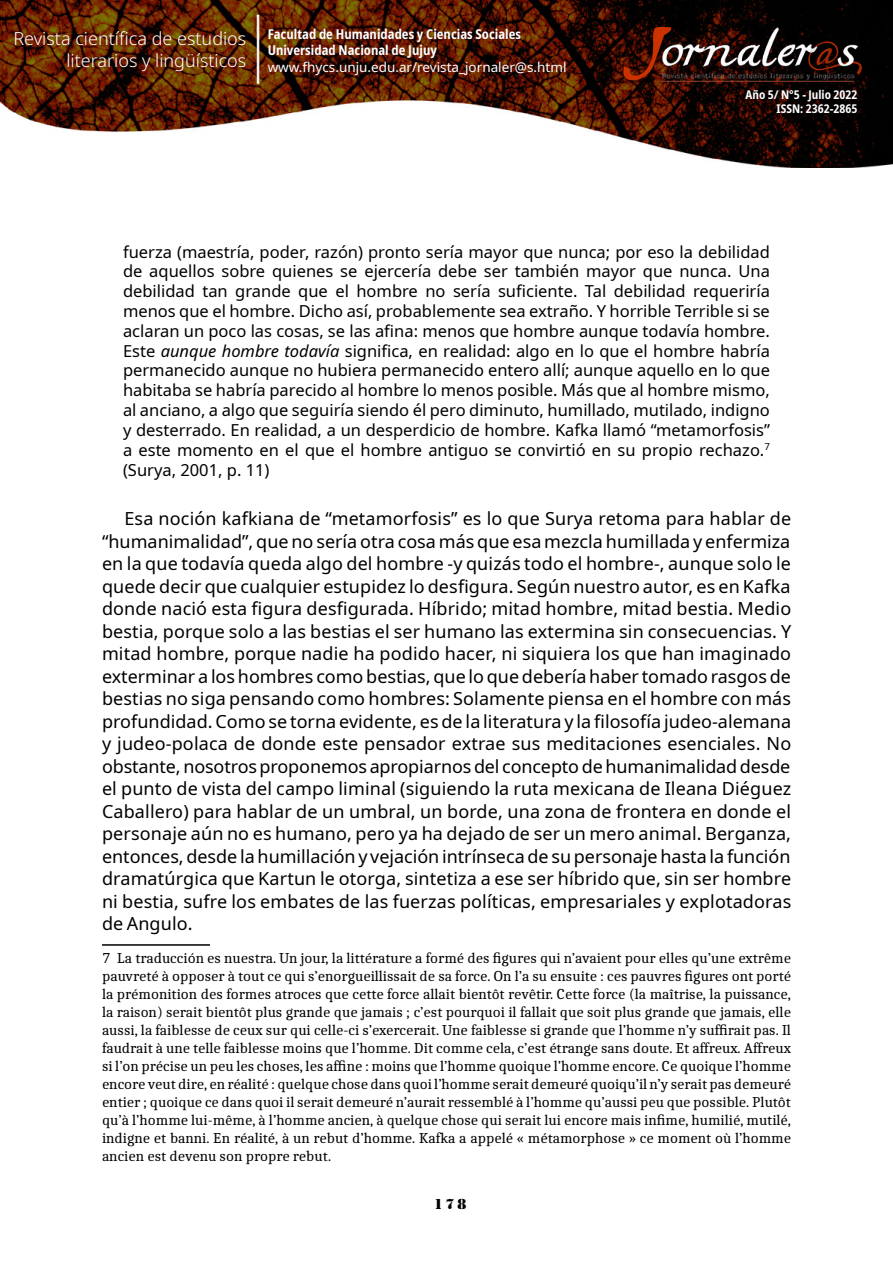
<style>
.page{position:relative;width:893px;height:1263px;background:#fff}
.page>*{position:absolute;margin:0;border:0;box-sizing:border-box;transform-origin:0 0}
.t1{font:18px/22.5px "Noto Sans";letter-spacing:.01em;color:#000;text-align:justify}
.t2{font:300 18px/21.6px "Noto Sans";color:#fff;text-align:right}
.t3{font:16.5px/19.8px "Noto Sans";color:#000;text-align:justify}
.t4{font:15px/18px "Caladea";color:#000;text-align:justify}
.t5{font:15px "Stencil";color:#000;scale:1.1 1}
.t6{font:700 condensed 13.5px/16.2px "Noto Sans";color:#fff}
.t7{font:13.5px "Noto Sans";color:#fff}
.t8{font:700 condensed 12px/14.4px "Noto Sans";color:#fff;text-align:right}
.s1{font-style:italic}
</style>
<div class="page">
<img style="left:0;top:0;width:893px;height:167px">
<div style="left:257px;top:15px;width:2px;height:69px;background:#fff;border:1px solid #fff"></div>
<img style="left:621px;top:26px;width:246px;height:55px">
<div style="left:748px;top:92px;width:128px;height:40px;background:#000;opacity:.75"></div>
<hr style="left:102px;top:944px;width:108px;height:2px;background:#000">
<p class="t2" style="left:14px;top:28px;width:234px">Revista científica de estudios literarios y lingüísticos</p>
<p class="t6" style="left:268px;top:26px;width:255px">Facultad de Humanidades y Ciencias Sociales<br>Universidad Nacional de Jujuy</p>
<p class="t7" style="left:268px;top:57px;width:300px">www.fhycs.unju.edu.ar/revista_jornaler@s.html</p>
<p class="t8" style="left:746px;top:87px;width:113px">Año 5/ N°5 - Julio 2022<br>ISSN: 2362-2865</p>
<p class="t3" style="left:123px;top:242px;width:648px">fuerza (maestría, poder, razón) pronto sería mayor que nunca; por eso la debilidad de aquellos sobre quienes se ejercería debe ser también mayor que nunca. Una debilidad tan grande que el hombre no sería suficiente. Tal debilidad requeriría menos que el hombre. Dicho así, probablemente sea extraño. Y horrible Terrible si se aclaran un poco las cosas, se las afina: menos que hombre aunque todavía hombre.<br>Este <span class="s1">aunque hombre todavía</span> significa, en realidad: algo en lo que el hombre habría permanecido aunque no hubiera permanecido entero allí; aunque aquello en lo que habitaba se habría parecido al hombre lo menos posible. Más que al hombre mismo, al anciano, a algo que seguiría siendo él pero diminuto, humillado, mutilado, indigno y desterrado. En realidad, a un desperdicio de hombre. Kafka llamó “metamorfosis” a este momento en el que el hombre antiguo se convirtió en su propio rechazo.<sup>7 </sup>(Surya, 2001, p. 11)</p>
<p class="t1" style="left:102px;top:508px;width:691px;text-indent:22px">Esa noción kafkiana de “metamorfosis” es lo que Surya retoma para hablar de “humanimalidad”, que no sería otra cosa más que esa mezcla humillada y enfermiza en la que todavía queda algo del hombre -y quizás todo el hombre-, aunque solo le quede decir que cualquier estupidez lo desfigura. Según nuestro autor, es en Kafka donde nació esta figura desfigurada. Híbrido; mitad hombre, mitad bestia. Medio bestia, porque solo a las bestias el ser humano las extermina sin consecuencias. Y mitad hombre, porque nadie ha podido hacer, ni siquiera los que han imaginado exterminar a los hombres como bestias, que lo que debería haber tomado rasgos de bestias no siga pensando como hombres: Solamente piensa en el hombre con más profundidad. Como se torna evidente, es de la literatura y la filosofía judeo-alemana y judeo-polaca de donde este pensador extrae sus meditaciones esenciales. No obstante, nosotros proponemos apropiarnos del concepto de humanimalidad desde el punto de vista del campo liminal (siguiendo la ruta mexicana de Ileana Diéguez Caballero) para hablar de un umbral, un borde, una zona de frontera en donde el personaje aún no es humano, pero ya ha dejado de ser un mero animal. Berganza, entonces, desde la humillación y vejación intrínseca de su personaje hasta la función dramatúrgica que Kartun le otorga, sintetiza a ese ser híbrido que, sin ser hombre ni bestia, sufre los embates de las fuerzas políticas, empresariales y explotadoras de Angulo.</p>
<p class="t4" style="left:102px;top:949px;width:690px">7 La traducción es nuestra. Un jour, la littérature a formé des figures qui n’avaient pour elles qu’une extrême pauvreté à opposer à tout ce qui s’enorgueillissait de sa force. On l’a su ensuite : ces pauvres figures ont porté la prémonition des formes atroces que cette force allait bientôt revêtir. Cette force (la maîtrise, la puissance, la raison) serait bientôt plus grande que jamais ; c’est pourquoi il fallait que soit plus grande que jamais, elle aussi, la faiblesse de ceux sur qui celle-ci s’exercerait. Une faiblesse si grande que l’homme n’y suffirait pas. Il faudrait à une telle faiblesse moins que l’homme. Dit comme cela, c’est étrange sans doute. Et affreux. Affreux si l’on précise un peu les choses, les affine : moins que l’homme quoique l’homme encore. Ce quoique l’homme encore veut dire, en réalité : quelque chose dans quoi l’homme serait demeuré quoiqu’il n’y serait pas demeuré entier ; quoique ce dans quoi il serait demeuré n’aurait ressemblé à l’homme qu’aussi peu que possible. Plutôt qu’à l’homme lui-même, à l’homme ancien, à quelque chose qui serait lui encore mais infime, humilié, mutilé, indigne et banni. En réalité, à un rebut d’homme. Kafka a appelé « métamorphose » ce moment où l’homme ancien est devenu son propre rebut.</p>
<p class="t5" style="left:434px;top:1195px;width:31px">178</p>
</div>
